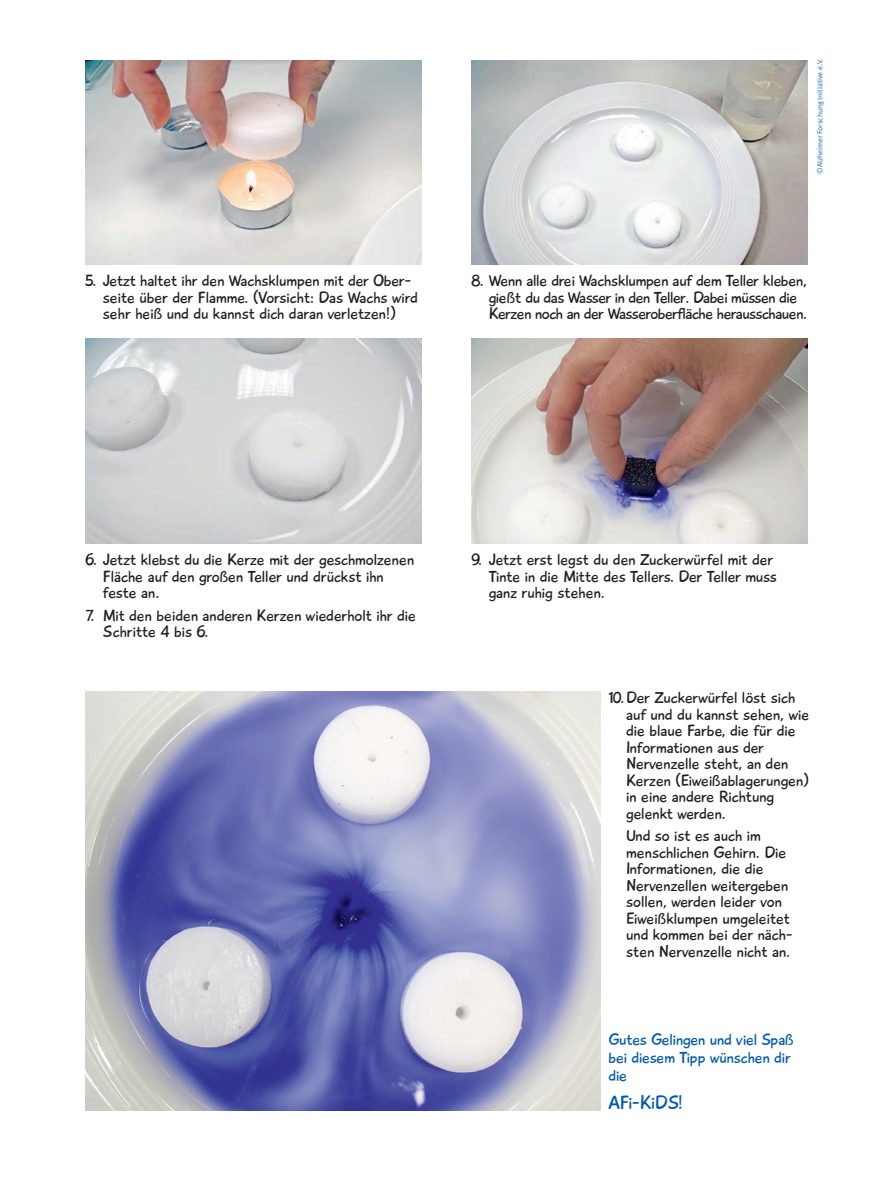
<style>
.page{position:relative;width:893px;height:1187px;background:#fff}
.page>*{position:absolute;margin:0;border:0;box-sizing:border-box;transform-origin:0 0}
.t1{font:19.5px "Playtime With Hot Toddies";letter-spacing:-.005em;color:#015aaa}
.t2{font:16.5px/16.5px "Playtime With Hot Toddies";color:#231f20}
.t3{font:16.5px/16.5px "Playtime With Hot Toddies";letter-spacing:-.025em;color:#231f20}
.t4{font:16.5px/18px "Playtime With Hot Toddies";letter-spacing:-.005em;color:#015aaa}
.t5{font:7.5px "Meta OT Norm";letter-spacing:-.01em;color:#015aaa}
</style>
<div class="page">
<img style="left:471px;top:338px;width:337px;height:205px">
<img style="left:85px;top:692px;width:515px;height:418px">
<img style="left:85px;top:60px;width:337px;height:205px">
<img style="left:85px;top:338px;width:337px;height:205px">
<img style="left:471px;top:60px;width:337px;height:205px">
<p class="t2" style="left:103px;top:272px;width:316px;text-indent:-18px">5. Jetzt haltet ihr den Wachsklumpen mit der Ober&shy;seite über der Flamme. (Vorsicht: Das Wachs wird sehr heiß und du kannst dich daran verletzen!)</p>
<p class="t5" style="left:815px;top:174px;width:117px;rotate:-90deg">©Alzheimer Forschung Initiative e.V.</p>
<p class="t3" style="left:489px;top:272px;width:320px;text-indent:-18px">8. Wenn alle drei Wachsklumpen auf dem Teller kleben, gießt du das Wasser in den Teller. Dabei müssen die<br>Kerzen noch an der Wasseroberfläche herausschauen.</p>
<p class="t2" style="left:103px;top:551px;width:313px;text-indent:-18px">6. Jetzt klebst du die Kerze mit der geschmolzenen<br>Fläche auf den großen Teller und drückst ihn feste an.</p>
<p class="t2" style="left:103px;top:607px;width:315px;text-indent:-18px">7. Mit den beiden anderen Kerzen wiederholt ihr die<br>Schritte 4 bis 6.</p>
<p class="t2" style="left:489px;top:551px;width:289px;text-indent:-18px">9. Jetzt erst legst du den Zuckerwürfel mit der<br>Tinte in die Mitte des Tellers. Der Teller muss ganz ruhig stehen.</p>
<p class="t2" style="left:626px;top:689px;width:185px;text-indent:-18px">10. Der Zuckerwürfel löst sich auf und du kannst sehen, wie die blaue Farbe, die für die<br>Informationen aus der<br>Nervenzelle steht, an den<br>Kerzen (Eiweißablagerungen) in eine andere Richtung gelenkt werden.</p>
<p class="t2" style="left:626px;top:827px;width:168px">Und so ist es auch im menschlichen Gehirn. Die<br>Informationen, die die<br>Nervenzellen weitergeben sollen, werden leider von<br>Eiweißklumpen umgeleitet und kommen bei der näch&shy;sten Nervenzelle nicht an.</p>
<p class="t4" style="left:608px;top:1030px;width:187px">Gutes Gelingen und viel Spaß bei diesem Tipp wünschen dir die</p>
<p class="t1" style="left:608px;top:1090px;width:76px">AFi-KiDS!</p>
</div>
